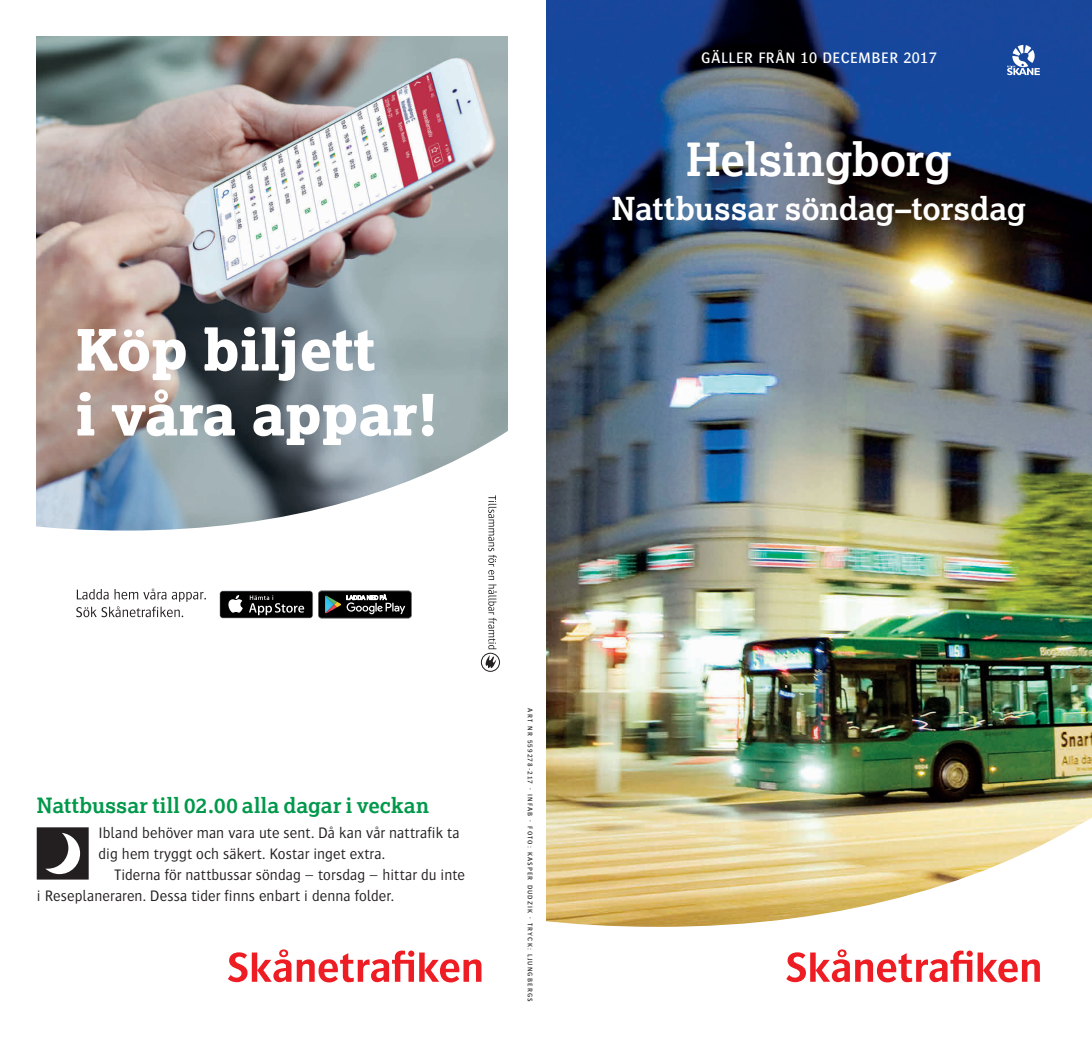
<style>
.page{position:relative;width:1092px;height:1042px;background:#fff}
.page>*{position:absolute;margin:0;border:0;box-sizing:border-box;transform-origin:0 0}
.t1{font:700 45.5px "Lexia";letter-spacing:-.005em;color:#fff}
.t2{font:700 31.5px "Lexia";letter-spacing:-.005em;color:#fff}
.t3{font:700 21px "Lexia";letter-spacing:.01em;color:#00984a}
.t4{font:300 15.75px/21px "Bosis Oresund Std";letter-spacing:.005em;color:#231f20}
.t5{font:15.75px "Bosis Oresund Std";letter-spacing:.035em;color:#fff}
.t6{font:7px "Bosis Oresund Std";letter-spacing:.165em;color:#231f20}
</style>
<div class="page">
<img style="left:546px;top:0;width:545px;height:797px">
<svg style="left:37px;top:827px;width:52px;height:52px"></svg>
<svg style="left:546px;top:797px;width:545px;height:186px"></svg>
<svg style="left:786px;top:949px;width:253px;height:33px"></svg>
<svg style="left:228px;top:949px;width:253px;height:33px"></svg>
<svg style="left:1007px;top:45px;width:32px;height:30px"></svg>
<img style="left:37px;top:37px;width:470px;height:382px">
<svg style="left:37px;top:419px;width:470px;height:248px"></svg>
<svg style="left:77px;top:311px;width:356px;height:134px"></svg>
<div style="left:37px;top:549px;width:470px;height:87px;background:#fff"></div>
<svg style="left:488px;top:495px;width:8px;height:154px"></svg>
<svg style="left:481px;top:653px;width:19px;height:19px"></svg>
<svg style="left:481px;top:653px;width:18px;height:18px"></svg>
<div style="left:481px;top:653px;width:18px;height:18px;border:1px solid #231f20;border-radius:50%"></div>
<svg style="left:485px;top:655px;width:11px;height:13px"></svg>
<svg style="left:76px;top:588px;width:130px;height:29px"></svg>
<div style="left:220px;top:591px;width:92px;height:27px;background:#000001;border-radius:3px"></div>
<svg style="left:228px;top:595px;width:15px;height:18px"></svg>
<svg style="left:249px;top:595px;width:55px;height:20px"></svg>
<svg style="left:318px;top:591px;width:93px;height:27px;background:#2f3332"></svg>
<p class="t5" style="left:701px;top:49px;width:237px">GÄLLER FRÅN 10 DECEMBER 2017</p>
<h1 class="t1" style="left:686px;top:131px;width:267px">Helsingborg</h1>
<h2 class="t2" style="left:612px;top:189px;width:415px">Nattbussar söndag–torsdag</h2>
<h3 class="t3" style="left:37px;top:792px;width:394px">Nattbussar till 02.00 alla dagar i veckan</h3>
<p class="t4" style="left:99px;top:822px;width:362px">Ibland behöver man vara ute sent. Då kan vår nattrafik ta dig hem tryggt och säkert. Kostar inget extra.</p>
<p class="t4" style="left:37px;top:864px;width:430px;text-indent:78px">Tiderna för nattbussar söndag – torsdag – hittar du inte i Reseplaneraren. Dessa tider finns enbart i denna folder.</p>
<p class="t6" style="left:534px;top:708px;width:295px;rotate:90deg">ART NR 559278-217 · INFAB · FOTO: KASPER DUDZIK · TRYCK: LJUNGBERGS</p>
</div>
